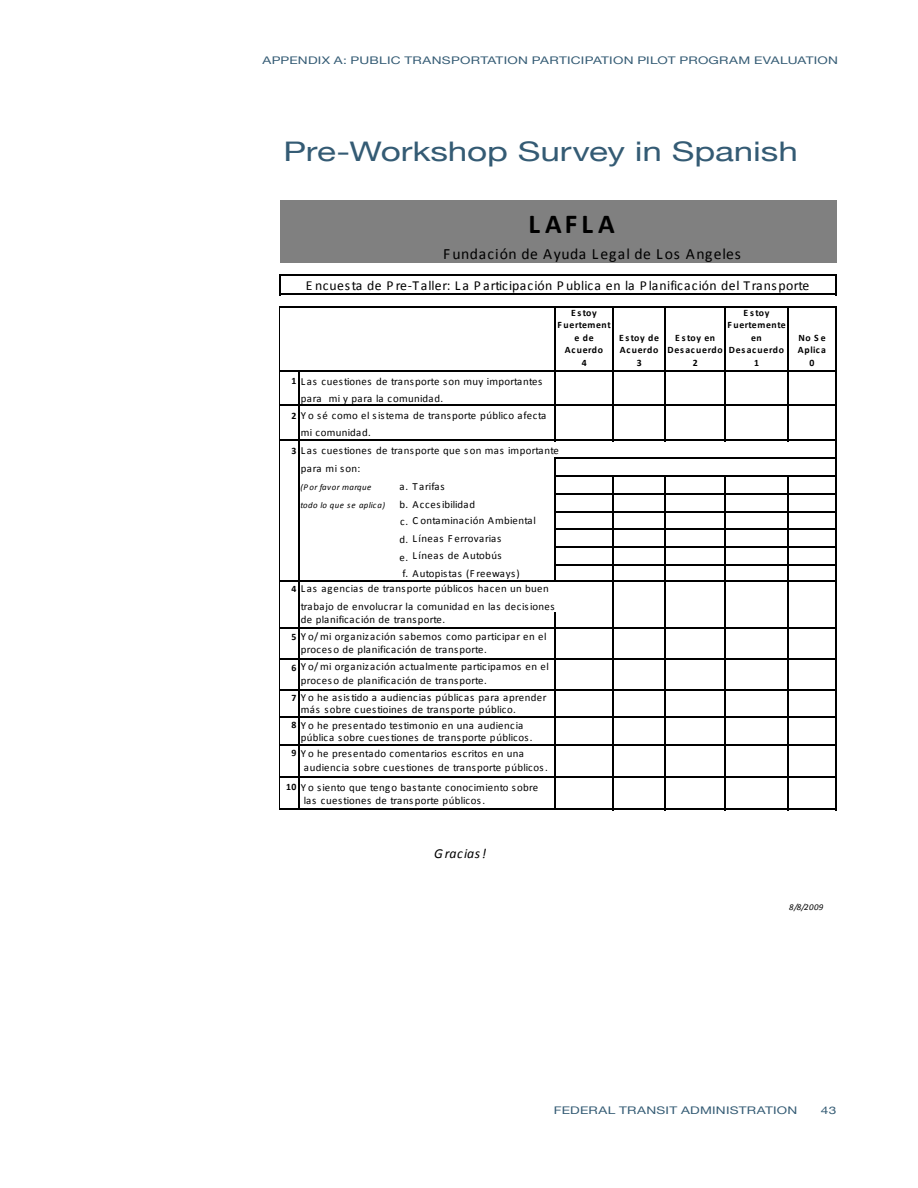
<style>
.page{position:relative;width:918px;height:1188px;background:#fff}
.page>*{position:absolute;margin:0;border:0;box-sizing:border-box;transform-origin:0 0}
.t1{font:700 27.45px "Calibri";letter-spacing:.165em;color:#000}
.t2{font:27px "Helvetica Neue";letter-spacing:-.005em;color:#345b74;scale:1.3 1}
.t3{font:15.6px "Calibri";letter-spacing:.055em;color:#000}
.t4{font:13.8px "Calibri";letter-spacing:.03em;color:#000}
.t5{font:italic 13.8px "Calibri";letter-spacing:.04em;color:#000}
.t6{font:10.8px/16.8px "Calibri";letter-spacing:.03em;color:#000}
.t7{font:10.5px "Helvetica Neue";letter-spacing:.02em;color:#345b74;scale:1.3 1}
.t8{font:700 9.75px/12.6px "Calibri";letter-spacing:.075em;color:#000;text-align:center}
.t9{font:italic 8.85px "Calibri";letter-spacing:.045em;color:#000}
.s1{font-weight:700;font-size:9.75px}
</style>
<div class="page">
<div style="left:280px;top:200px;width:556px;height:62px;background:#808080"></div>
<svg style="left:279px;top:274px;width:1px;height:21px"></svg>
<svg style="left:835px;top:276px;width:2px;height:17px"></svg>
<hr style="left:280px;top:274px;width:557px;height:2px;background:#000">
<hr style="left:280px;top:293px;width:557px;height:2px;background:#000">
<hr style="left:279px;top:308px;width:1px;height:62px;background:#000">
<hr style="left:279px;top:372px;width:1px;height:32px;background:#000">
<hr style="left:279px;top:406px;width:1px;height:33px;background:#000">
<hr style="left:554px;top:308px;width:2px;height:133px;background:#000">
<hr style="left:612px;top:308px;width:2px;height:133px;background:#000">
<hr style="left:664px;top:308px;width:2px;height:133px;background:#000">
<hr style="left:725px;top:308px;width:1px;height:133px;background:#000">
<hr style="left:787px;top:308px;width:1px;height:133px;background:#000">
<hr style="left:279px;top:441px;width:1px;height:139px;background:#000">
<hr style="left:554px;top:457px;width:2px;height:125px;background:#000">
<hr style="left:279px;top:582px;width:1px;height:45px;background:#000">
<svg style="left:279px;top:629px;width:1px;height:115px"></svg>
<hr style="left:279px;top:746px;width:1px;height:30px;background:#000">
<hr style="left:279px;top:778px;width:1px;height:30px;background:#000">
<hr style="left:835px;top:308px;width:2px;height:502px;background:#000">
<hr style="left:554px;top:613px;width:2px;height:197px;background:#000">
<hr style="left:612px;top:477px;width:2px;height:333px;background:#000">
<hr style="left:664px;top:477px;width:2px;height:333px;background:#000">
<hr style="left:725px;top:477px;width:1px;height:333px;background:#000">
<hr style="left:787px;top:477px;width:1px;height:333px;background:#000">
<hr style="left:298px;top:372px;width:2px;height:438px;background:#000">
<hr style="left:279px;top:306px;width:558px;height:2px;background:#000">
<hr style="left:279px;top:370px;width:558px;height:2px;background:#000">
<hr style="left:279px;top:404px;width:558px;height:2px;background:#000">
<hr style="left:279px;top:439px;width:558px;height:2px;background:#000">
<hr style="left:556px;top:457px;width:281px;height:2px;background:#000">
<hr style="left:556px;top:475px;width:281px;height:2px;background:#000">
<hr style="left:556px;top:493px;width:281px;height:2px;background:#000">
<hr style="left:556px;top:511px;width:281px;height:1px;background:#000">
<hr style="left:556px;top:528px;width:281px;height:2px;background:#000">
<hr style="left:556px;top:546px;width:281px;height:2px;background:#000">
<hr style="left:556px;top:564px;width:281px;height:2px;background:#000">
<hr style="left:279px;top:580px;width:558px;height:2px;background:#000">
<hr style="left:279px;top:627px;width:558px;height:2px;background:#000">
<hr style="left:279px;top:658px;width:558px;height:2px;background:#000">
<hr style="left:279px;top:689px;width:558px;height:2px;background:#000">
<hr style="left:279px;top:716px;width:558px;height:2px;background:#000">
<hr style="left:279px;top:744px;width:558px;height:2px;background:#000">
<hr style="left:279px;top:776px;width:558px;height:2px;background:#000">
<hr style="left:279px;top:808px;width:558px;height:2px;background:#000">
<p class="t7" style="left:263px;top:51px;width:444px">APPENDIX A: PUBLIC TRANSPORTATION PARTICIPATION PILOT PROGRAM EVALUATION</p>
<p class="t2" style="left:284px;top:128px;width:397px">Pre-Workshop Survey in Spanish</p>
<p class="t1" style="left:528px;top:206px;width:88px">LAFLA</p>
<p class="t3" style="left:443px;top:244px;width:299px">Fundación de Ayuda Legal de Los Angeles</p>
<p class="t4" style="left:306px;top:276px;width:505px">E ncuesta de Pre--‐Taller: La Participación Publica en la Planificación del Transporte</p>
<p class="t8" style="left:558px;top:306px;width:55px">Estoy<br>Fuertement e de<br>Acuerdo<br>4</p>
<p class="t8" style="left:727px;top:306px;width:60px">Estoy<br>Fuertemente en<br>Desacuerdo<br>1</p>
<p class="t8" style="left:619px;top:331px;width:42px">Estoy de<br>Acuerdo<br>3</p>
<p class="t8" style="left:668px;top:331px;width:57px">Estoy en<br>Desacuerdo<br>2</p>
<p class="t8" style="left:798px;top:331px;width:30px">No Se<br>Aplica<br>0</p>
<p class="t6" style="left:292px;top:373px;width:252px"><span class="s1">1</span> Las cuestiones de transporte son muy importantes</p>
<p class="t6" style="left:301px;top:390px;width:144px">para mi y para la comunidad.</p>
<p class="t6" style="left:292px;top:407px;width:256px"><span class="s1">2</span> Y o sé como el sistema de transporte público afecta</p>
<p class="t6" style="left:301px;top:425px;width:72px">mi comunidad.</p>
<p class="t6" style="left:292px;top:442px;width:269px"><span class="s1">3</span> Las cuestiones de transporte que son mas importante</p>
<p class="t6" style="left:301px;top:460px;width:61px">para mi son:</p>
<p class="t9" style="left:301px;top:481px;width:72px">(Por favor marque</p>
<p class="t6" style="left:400px;top:478px;width:47px">a. Tarifas</p>
<p class="t9" style="left:301px;top:499px;width:86px">todo lo que se aplica)</p>
<p class="t6" style="left:400px;top:496px;width:138px;line-height:16.2px">b. Accesibilidad<br>c. C ontaminación Ambiental</p>
<p class="t6" style="left:400px;top:529px;width:122px;line-height:17.5px">d. Líneas Ferrovarias<br>e. Líneas de Autobús<br>f. Autopistas (F reeways)</p>
<p class="t6" style="left:301px;top:579px;width:255px;line-height:17.9px;text-indent:-9px"><span class="s1">4</span> Las agencias de transporte públicos hacen un buen trabajo de envolucrar la comunidad en las decisiones</p>
<p class="t6" style="left:292px;top:611px;width:257px;text-indent:9px">de planificación de transporte.<br><span class="s1">5</span> Y o/ mi organización sabemos como participar en el</p>
<p class="t6" style="left:292px;top:641px;width:259px;text-indent:9px">proceso de planificación de transporte.<br><span class="s1">6</span> Y o/ mi organización actualmente participamos en el</p>
<p class="t6" style="left:292px;top:672px;width:257px;text-indent:9px">proceso de planificación de transporte.<br><span class="s1">7</span> Y o he asistido a audiencias públicas para aprender</p>
<p class="t6" style="left:292px;top:702px;width:233px;line-height:15.5px;text-align:center">más sobre cuestioines de transporte público.<br><span class="s1">8</span> Y o he presentado testimonio en una audiencia</p>
<p class="t6" style="left:301px;top:729px;width:233px">pública sobre cuestiones de transporte públicos.</p>
<p class="t6" style="left:292px;top:745px;width:234px"><span class="s1">9</span> Y o he presentado comentarios escritos en una</p>
<p class="t6" style="left:304px;top:759px;width:245px">audiencia sobre cuestiones de transporte públicos.</p>
<p class="t6" style="left:304px;top:781px;width:236px;line-height:13px;text-indent:-18px"><span class="s1">10</span> Y o siento que tengo bastante conocimiento sobre las cuestiones de transporte públicos.</p>
<p class="t5" style="left:434px;top:844px;width:54px">Gracias!</p>
<p class="t9" style="left:789px;top:901px;width:36px">8/8/2009</p>
<p class="t7" style="left:554px;top:1102px;width:189px">FEDERAL TRANSIT ADMINISTRATION</p>
<p class="t7" style="left:821px;top:1102px;width:13px">43</p>
</div>
